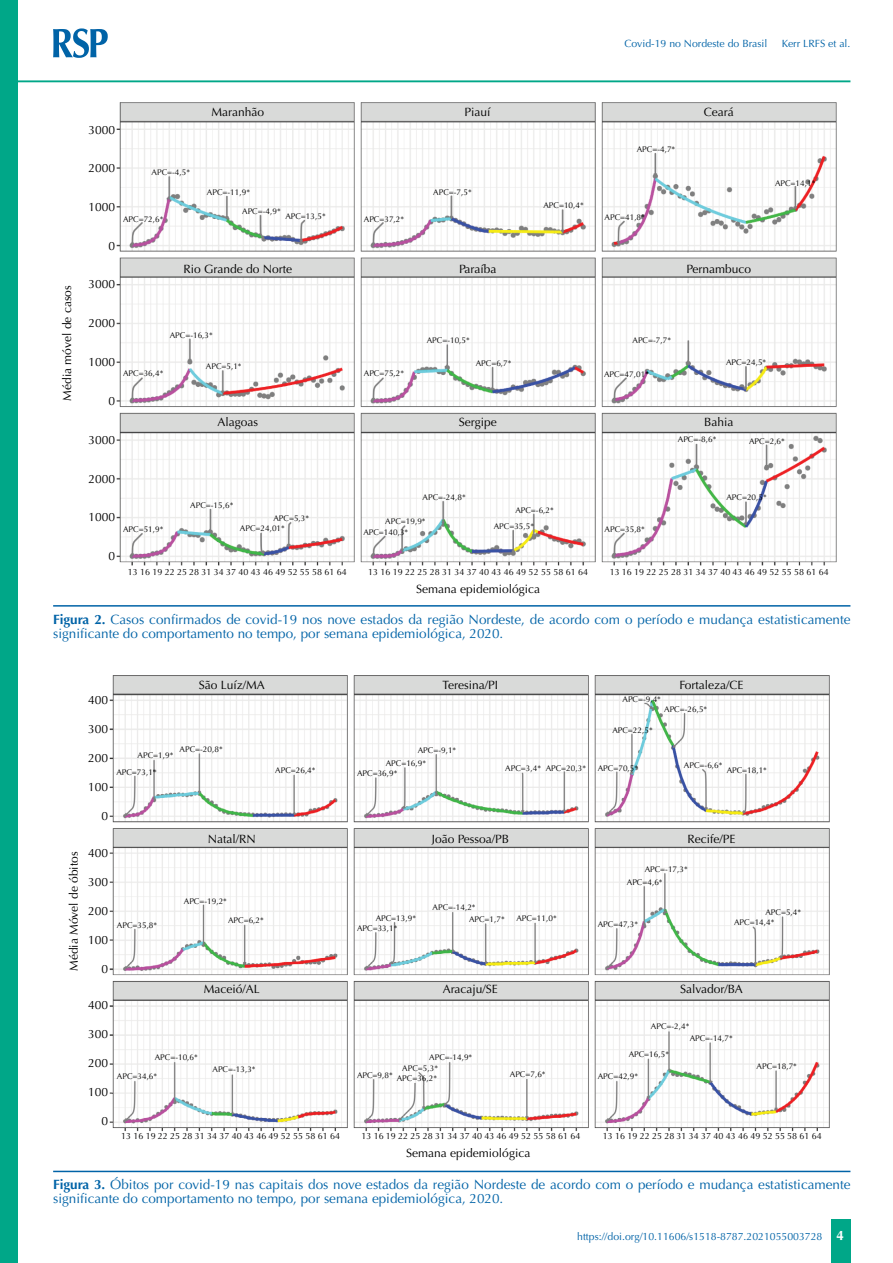
<style>
.page{position:relative;width:893px;height:1263px;background:#fff}
.page>*{position:absolute;margin:0;border:0;box-sizing:border-box;transform-origin:0 0}
.t1{font:13.5px/14.2px "Optima";color:#0063a7}
.t2{font:700 13.5px "Optima";color:#fff}
.t3{font:12px "Optima";color:#000}
.t4{font:10.5px "Optima";color:#0063a7}
.t5{font:9px "Optima";color:#000}
.t6{font:8.25px/11.2px "Optima";color:#000}
.s1{font-weight:700}
</style>
<div class="page">
<div style="left:831px;top:1220px;width:20px;height:43px;background:#00a788"></div>
<div style="left:0;top:0;width:18px;height:1263px;background:#00a788"></div>
<svg style="left:53px;top:28px;width:55px;height:30px"></svg>
<hr style="left:18px;top:80px;width:832px;height:2px;background:#00a788">
<hr style="left:53px;top:605px;width:797px;height:2px;background:#0063a7">
<img style="left:116px;top:102px;width:721px;height:464px">
<hr style="left:53px;top:1171px;width:797px;height:1px;background:#0063a7">
<img style="left:109px;top:675px;width:721px;height:457px">
<p class="t4" style="left:625px;top:37px;width:144px">Covid-19 no Nordeste do Brasil</p>
<p class="t4" style="left:782px;top:37px;width:70px">Kerr LRFS et al.</p>
<h2 class="t3" style="left:60px;top:401px;width:117px;rotate:-90deg">Média móvel de casos</h2>
<h2 class="t3" style="left:88px;top:123px;width:28px">3000</h2>
<h2 class="t3" style="left:88px;top:161px;width:28px">2000</h2>
<h2 class="t3" style="left:88px;top:200px;width:28px">1000</h2>
<h2 class="t3" style="left:108px;top:239px;width:8px">0</h2>
<h2 class="t3" style="left:88px;top:277px;width:28px">3000</h2>
<h2 class="t3" style="left:212px;top:105px;width:54px">Maranhão</h2>
<h2 class="t3" style="left:465px;top:105px;width:28px">Piauí</h2>
<h2 class="t3" style="left:704px;top:105px;width:31px">Ceará</h2>
<p class="t6" style="left:152px;top:167px;width:40px">APC=-4,5*</p>
<p class="t6" style="left:123px;top:214px;width:42px">APC=72,6*</p>
<p class="t6" style="left:207px;top:186px;width:45px">APC=-11,9*</p>
<p class="t6" style="left:242px;top:206px;width:40px">APC=-4,9*</p>
<p class="t6" style="left:285px;top:211px;width:42px">APC=13,5*</p>
<p class="t6" style="left:364px;top:214px;width:42px">APC=37,2*</p>
<p class="t6" style="left:433px;top:186px;width:40px">APC=-7,5*</p>
<p class="t6" style="left:543px;top:200px;width:42px">APC=10,4*</p>
<p class="t6" style="left:637px;top:144px;width:40px">APC=-4,7*</p>
<p class="t6" style="left:605px;top:212px;width:42px">APC=41,8*</p>
<h2 class="t3" style="left:184px;top:261px;width:110px">Rio Grande do Norte</h2>
<h2 class="t3" style="left:459px;top:261px;width:39px">Paraíba</h2>
<h2 class="t3" style="left:686px;top:261px;width:66px">Pernambuco</h2>
<p class="t6" style="left:775px;top:178px;width:42px">APC=14,1*</p>
<h2 class="t3" style="left:88px;top:316px;width:28px">2000</h2>
<h2 class="t3" style="left:88px;top:355px;width:28px">1000</h2>
<h2 class="t3" style="left:108px;top:394px;width:8px">0</h2>
<h2 class="t3" style="left:88px;top:433px;width:28px">3000</h2>
<p class="t6" style="left:170px;top:329px;width:45px">APC=-16,3*</p>
<p class="t6" style="left:206px;top:361px;width:37px">APC=5,1*</p>
<p class="t6" style="left:123px;top:368px;width:42px">APC=36,4*</p>
<p class="t6" style="left:364px;top:368px;width:42px">APC=75,2*</p>
<p class="t6" style="left:427px;top:335px;width:45px">APC=-10,5*</p>
<p class="t6" style="left:476px;top:358px;width:37px">APC=6,7*</p>
<p class="t6" style="left:633px;top:334px;width:40px">APC=-7,7*</p>
<p class="t6" style="left:604px;top:369px;width:46px">APC=47,01*</p>
<p class="t6" style="left:726px;top:357px;width:42px">APC=24,5*</p>
<h2 class="t3" style="left:217px;top:415px;width:42px">Alagoas</h2>
<h2 class="t3" style="left:459px;top:415px;width:40px">Sergipe</h2>
<h2 class="t3" style="left:704px;top:415px;width:31px">Bahia</h2>
<p class="t6" style="left:678px;top:434px;width:40px">APC=-8,6*</p>
<p class="t6" style="left:749px;top:435px;width:37px">APC=2,6*</p>
<h2 class="t3" style="left:88px;top:472px;width:28px">2000</h2>
<h2 class="t3" style="left:88px;top:510px;width:28px">1000</h2>
<h2 class="t3" style="left:108px;top:549px;width:8px">0</h2>
<p class="t6" style="left:123px;top:523px;width:42px">APC=51,9*</p>
<p class="t6" style="left:190px;top:500px;width:45px">APC=-15,6*</p>
<p class="t6" style="left:273px;top:513px;width:37px">APC=5,3*</p>
<p class="t6" style="left:240px;top:522px;width:46px">APC=24,01*</p>
<p class="t5" style="left:128px;top:567px;width:221px">13 16 19 22 25 28 31 34 37 40 43 46 49 52 55 58 61 64</p>
<p class="t6" style="left:423px;top:492px;width:45px">APC=-24,8*</p>
<p class="t6" style="left:363px;top:515px;width:64px;text-indent:22px">APC=19,9*<br>APC=140,3*</p>
<p class="t6" style="left:494px;top:520px;width:42px">APC=35,5*</p>
<p class="t6" style="left:515px;top:504px;width:40px">APC=-6,2*</p>
<p class="t6" style="left:605px;top:524px;width:42px">APC=35,8*</p>
<p class="t6" style="left:726px;top:492px;width:42px">APC=20,5*</p>
<p class="t5" style="left:368px;top:567px;width:221px">13 16 19 22 25 28 31 34 37 40 43 46 49 52 55 58 61 64</p>
<p class="t5" style="left:610px;top:567px;width:221px">13 16 19 22 25 28 31 34 37 40 43 46 49 52 55 58 61 64</p>
<h2 class="t3" style="left:416px;top:582px;width:126px">Semana epidemiológica</h2>
<h1 class="t1" style="left:53px;top:612px;width:799px"><span class="s1">Figura 2.</span> Casos confirmados de covid-19 nos nove estados da região Nordeste, de acordo com o período e mudança estatisticamente significante do comportamento no tempo, por semana epidemiológica, 2020.</h1>
<h2 class="t3" style="left:67px;top:971px;width:121px;rotate:-90deg">Média Móvel de óbitos</h2>
<h2 class="t3" style="left:88px;top:693px;width:22px">400</h2>
<h2 class="t3" style="left:88px;top:722px;width:22px">300</h2>
<h2 class="t3" style="left:88px;top:751px;width:22px">200</h2>
<h2 class="t3" style="left:88px;top:780px;width:22px">100</h2>
<h2 class="t3" style="left:102px;top:809px;width:8px">0</h2>
<h2 class="t3" style="left:88px;top:846px;width:22px">400</h2>
<h2 class="t3" style="left:88px;top:875px;width:22px">300</h2>
<h2 class="t3" style="left:88px;top:904px;width:22px">200</h2>
<h2 class="t3" style="left:88px;top:933px;width:22px">100</h2>
<h2 class="t3" style="left:102px;top:962px;width:8px">0</h2>
<h2 class="t3" style="left:88px;top:998px;width:22px">400</h2>
<h2 class="t3" style="left:88px;top:1027px;width:22px">300</h2>
<h2 class="t3" style="left:88px;top:1056px;width:22px">200</h2>
<h2 class="t3" style="left:88px;top:1085px;width:22px">100</h2>
<h2 class="t3" style="left:102px;top:1114px;width:8px">0</h2>
<h2 class="t3" style="left:199px;top:678px;width:68px">São Luíz/MA</h2>
<h2 class="t3" style="left:443px;top:678px;width:57px">Teresina/PI</h2>
<h2 class="t3" style="left:679px;top:678px;width:66px">Fortaleza/CE</h2>
<p class="t6" style="left:622px;top:694px;width:40px">APC=-9,4*</p>
<p class="t6" style="left:612px;top:725px;width:42px">APC=22,5*</p>
<p class="t6" style="left:664px;top:703px;width:45px">APC=-26,5*</p>
<p class="t6" style="left:180px;top:744px;width:45px">APC=-20,8*</p>
<p class="t6" style="left:138px;top:750px;width:37px">APC=1,9*</p>
<p class="t6" style="left:116px;top:766px;width:42px">APC=73,1*</p>
<p class="t6" style="left:418px;top:745px;width:40px">APC=-9,1*</p>
<p class="t6" style="left:386px;top:758px;width:42px">APC=16,9*</p>
<p class="t6" style="left:275px;top:765px;width:42px">APC=26,4*</p>
<p class="t6" style="left:357px;top:768px;width:42px">APC=36,9*</p>
<p class="t6" style="left:505px;top:762px;width:82px">APC=3,4* APC=20,3*</p>
<p class="t6" style="left:598px;top:762px;width:42px">APC=70,5*</p>
<p class="t6" style="left:684px;top:760px;width:40px">APC=-6,6*</p>
<p class="t6" style="left:727px;top:765px;width:42px">APC=18,1*</p>
<h2 class="t3" style="left:208px;top:832px;width:50px">Natal/RN</h2>
<h2 class="t3" style="left:432px;top:832px;width:79px">João Pessoa/PB</h2>
<h2 class="t3" style="left:687px;top:832px;width:50px">Recife/PE</h2>
<p class="t6" style="left:645px;top:863px;width:45px">APC=-17,3*</p>
<p class="t6" style="left:117px;top:919px;width:42px">APC=35,8*</p>
<p class="t6" style="left:184px;top:895px;width:45px">APC=-19,2*</p>
<p class="t6" style="left:228px;top:915px;width:37px">APC=6,2*</p>
<p class="t6" style="left:376px;top:912px;width:42px">APC=13,9*</p>
<p class="t6" style="left:357px;top:923px;width:42px">APC=33,1*</p>
<p class="t6" style="left:469px;top:901px;width:37px;line-height:12.3px;text-indent:-36px">APC=-14,2*<br>APC=1,7*</p>
<p class="t6" style="left:516px;top:913px;width:42px">APC=11,0*</p>
<p class="t6" style="left:627px;top:876px;width:37px">APC=4,6*</p>
<p class="t6" style="left:598px;top:919px;width:42px">APC=47,3*</p>
<p class="t6" style="left:765px;top:906px;width:37px">APC=5,4*</p>
<p class="t6" style="left:734px;top:917px;width:42px">APC=14,4*</p>
<h2 class="t3" style="left:204px;top:982px;width:58px">Maceió/AL</h2>
<h2 class="t3" style="left:443px;top:982px;width:57px">Aracaju/SE</h2>
<h2 class="t3" style="left:680px;top:982px;width:64px">Salvador/BA</h2>
<p class="t6" style="left:651px;top:1021px;width:40px">APC=-2,4*</p>
<p class="t6" style="left:690px;top:1033px;width:45px">APC=-14,7*</p>
<p class="t6" style="left:155px;top:1052px;width:45px">APC=-10,6*</p>
<p class="t6" style="left:117px;top:1071px;width:42px">APC=34,6*</p>
<p class="t6" style="left:213px;top:1064px;width:45px">APC=-13,3*</p>
<p class="t6" style="left:402px;top:1052px;width:71px;line-height:10.5px;text-indent:27px">APC=-14,9*<br>APC=5,3*</p>
<p class="t6" style="left:357px;top:1069px;width:37px">APC=9,8*</p>
<p class="t6" style="left:397px;top:1073px;width:42px">APC=36,2*</p>
<p class="t6" style="left:510px;top:1068px;width:37px">APC=7,6*</p>
<p class="t6" style="left:629px;top:1049px;width:42px">APC=16,5*</p>
<p class="t6" style="left:598px;top:1071px;width:42px">APC=42,9*</p>
<p class="t6" style="left:757px;top:1060px;width:42px">APC=18,7*</p>
<p class="t5" style="left:121px;top:1131px;width:221px">13 16 19 22 25 28 31 34 37 40 43 46 49 52 55 58 61 64</p>
<p class="t5" style="left:361px;top:1131px;width:221px">13 16 19 22 25 28 31 34 37 40 43 46 49 52 55 58 61 64</p>
<p class="t5" style="left:603px;top:1131px;width:221px">13 16 19 22 25 28 31 34 37 40 43 46 49 52 55 58 61 64</p>
<h2 class="t3" style="left:406px;top:1146px;width:126px">Semana epidemiológica</h2>
<h1 class="t1" style="left:53px;top:1178px;width:799px"><span class="s1">Figura 3.</span> Óbitos por covid-19 nas capitais dos nove estados da região Nordeste de acordo com o período e mudança estatisticamente significante do comportamento no tempo, por semana epidemiológica, 2020.</h1>
<p class="t4" style="left:577px;top:1230px;width:247px">https://doi.org/10.11606/s1518-8787.2021055003728</p>
<h1 class="t2" style="left:836px;top:1227px;width:9px">4</h1>
</div>
